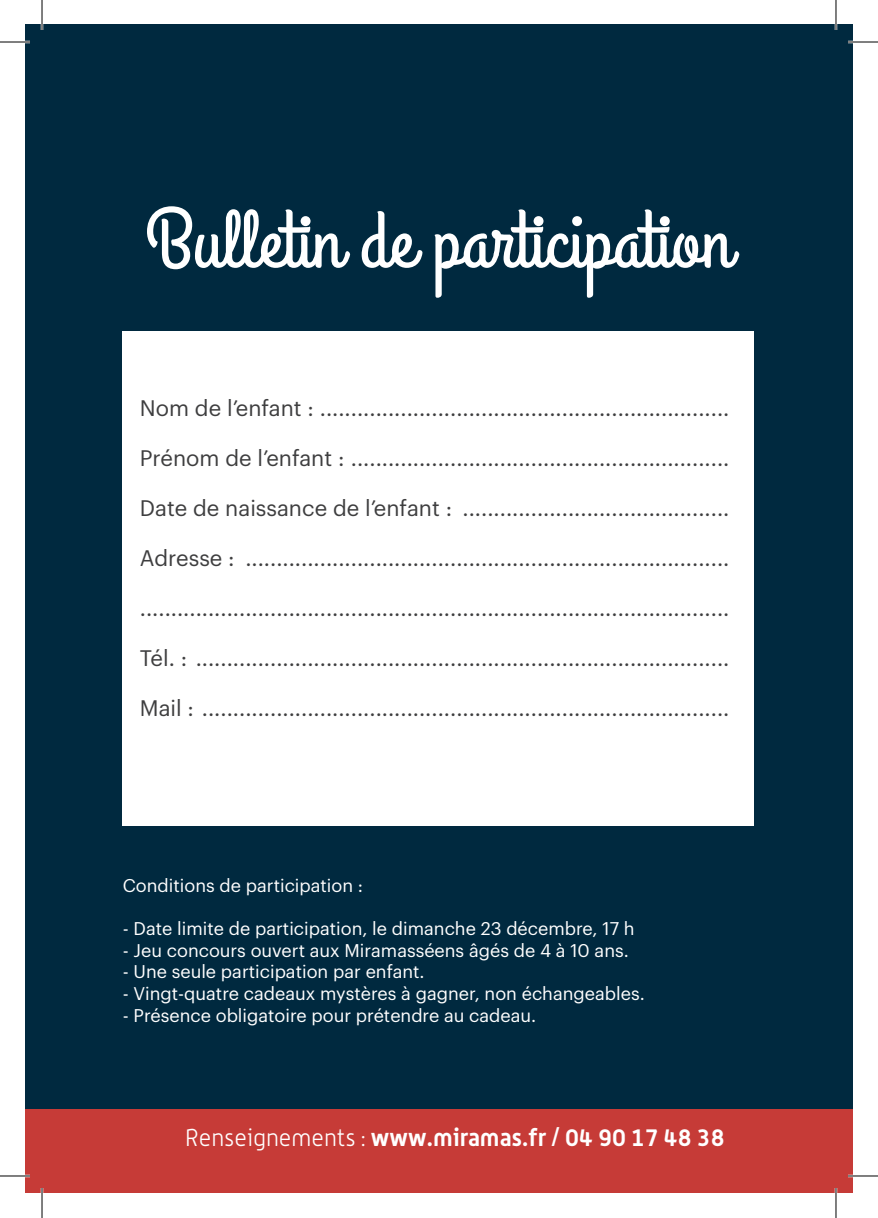
<style>
.page{position:relative;width:878px;height:1218px;background:#fff}
.page>*{position:absolute;margin:0;border:0;box-sizing:border-box;transform-origin:0 0}
.t1{font:82px "Grand Hotel";color:#fff}
.t2{font:700 24px "Alwyn";color:#fff}
.t3{font:22px "Graphik";color:#3e3e3f}
.t4{font:18px "Graphik";color:#fff}
.s1{font-weight:300}
</style>
<div class="page">
<div style="left:25px;top:25px;width:828px;height:1168px;background:#00293f"></div>
<div style="left:123px;top:331px;width:631px;height:494px;background:#fff"></div>
<div style="left:25px;top:1110px;width:828px;height:83px;background:#c63b37"></div>
<hr style="left:0;top:41px;width:30px;height:2px;background:#fff">
<hr style="left:848px;top:41px;width:30px;height:2px;background:#fff">
<hr style="left:0;top:1175px;width:30px;height:2px;background:#fff">
<hr style="left:848px;top:1175px;width:30px;height:2px;background:#fff">
<hr style="left:41px;top:0;width:2px;height:30px;background:#fff">
<hr style="left:41px;top:1188px;width:2px;height:30px;background:#fff">
<hr style="left:834px;top:0;width:3px;height:30px;background:#fff">
<hr style="left:834px;top:1188px;width:3px;height:30px;background:#fff">
<hr style="left:0;top:42px;width:30px;height:1px;background:#000">
<hr style="left:848px;top:42px;width:30px;height:1px;background:#000">
<hr style="left:0;top:1176px;width:30px;height:1px;background:#000">
<hr style="left:848px;top:1176px;width:30px;height:1px;background:#000">
<hr style="left:42px;top:0;width:1px;height:30px;background:#000">
<hr style="left:42px;top:1188px;width:1px;height:30px;background:#000">
<hr style="left:835px;top:0;width:1px;height:30px;background:#000">
<hr style="left:835px;top:1188px;width:1px;height:30px;background:#000">
<p class="t1" style="left:145px;top:188px;width:587px">Bulletin de participation</p>
<p class="t3" style="left:140px;top:392px;width:591px">Nom de l’enfant : ..................................................................</p>
<p class="t3" style="left:140px;top:442px;width:591px">Prénom de l’enfant : .............................................................</p>
<p class="t3" style="left:140px;top:492px;width:591px">Date de naissance de l’enfant : ...........................................</p>
<p class="t3" style="left:140px;top:542px;width:591px">Adresse : ..............................................................................</p>
<p class="t3" style="left:140px;top:592px;width:591px">...............................................................................................</p>
<p class="t3" style="left:140px;top:642px;width:591px">Tél. : ......................................................................................</p>
<p class="t3" style="left:140px;top:692px;width:591px">Mail : .....................................................................................</p>
<p class="t4" style="left:123px;top:872px;width:242px">Conditions de participation :</p>
<p class="t4" style="left:123px;top:915px;width:513px">- Date limite de participation, le dimanche 23 décembre, 17 h</p>
<p class="t4" style="left:123px;top:937px;width:507px">- Jeu concours ouvert aux Miramasséens âgés de 4 à 10 ans.</p>
<p class="t4" style="left:123px;top:958px;width:303px">- Une seule participation par enfant.</p>
<p class="t4" style="left:123px;top:980px;width:523px">- Vingt-quatre cadeaux mystères à gagner, non échangeables.</p>
<p class="t4" style="left:123px;top:1002px;width:415px">- Présence obligatoire pour prétendre au cadeau.</p>
<p class="t2" style="left:185px;top:1123px;width:541px"><span class="s1">Renseignements :</span> www.miramas.fr / 04 90 17 48 38</p>
</div>
